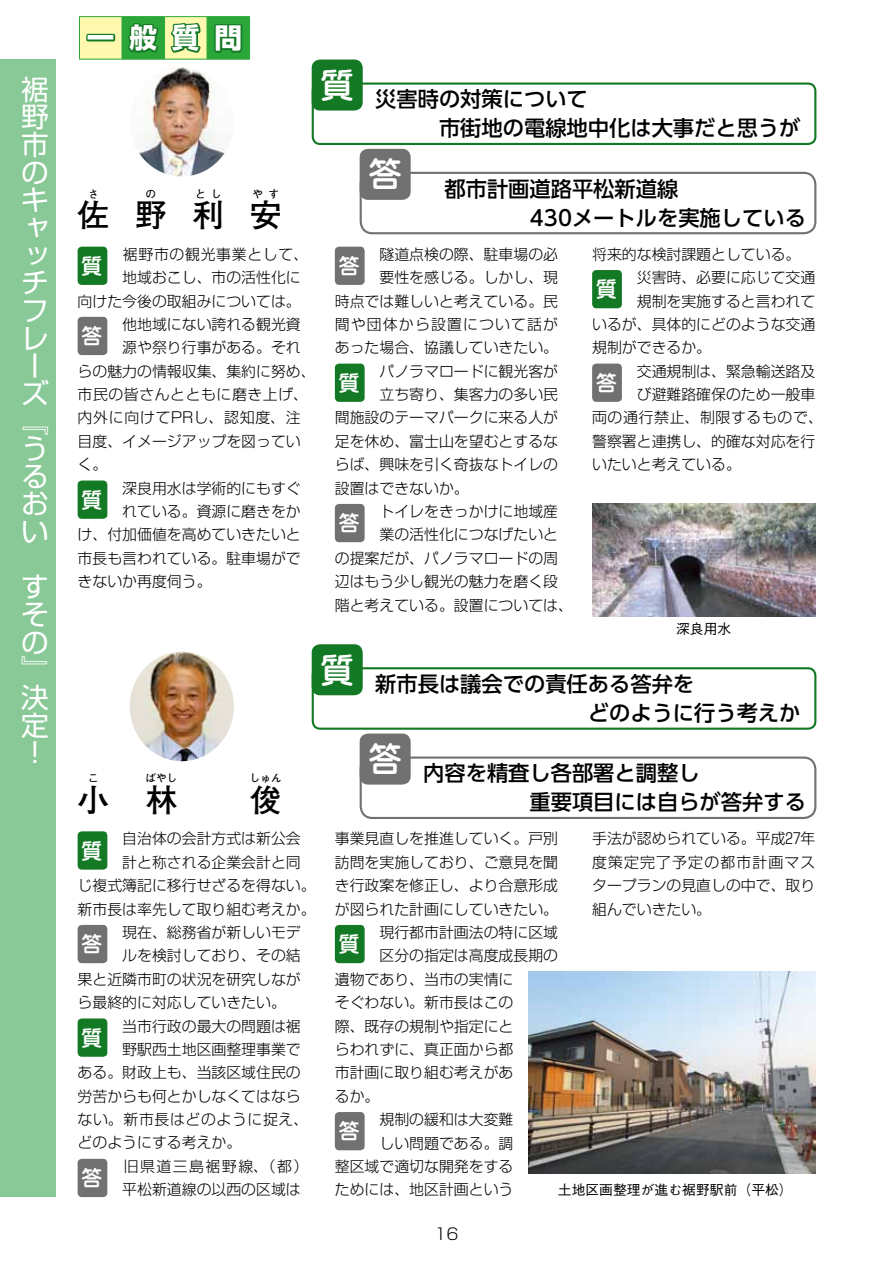
<style>
.page{position:relative;width:893px;height:1263px;background:#fff}
.page>*{position:absolute;margin:0;border:0;box-sizing:border-box;transform-origin:0 0}
.t1{font:500 34.05px "Jun 34 Pro";color:#fff}
.t2{font:700 31.95px "Futo Go B101 Pro";color:#000}
.t3{font:27.6px/27.6px "Shin Go Pro";color:#fff}
.t4{font:700 27.6px "Shin Go Pro";color:#fff}
.t5{font:500 21.3px/29px "UD Shin Go Pro";color:#000}
.t6{font:500 21.3px "Jun 34 Pro";color:#fff}
.t7{font:300 15.9px "Shin Go Pro";color:#000}
.t8{font:300 14.85px/23.4px "Shin Go Pro";color:#000;text-align:right}
.t9{font:300 14.85px "Shin Go Pro";letter-spacing:.04em;color:#000}
.t10{font:300 14.85px "Shin Go Pro";letter-spacing:.05em;color:#000}
.t11{font:300 14.85px "Shin Go Pro";letter-spacing:.045em;color:#000}
.t12{font:500 13.8px "Gothic BBB Pro";color:#000}
.t13{font:700 10.65px "Futo Go B101 Pro";color:#000}
</style>
<div class="page">
<div style="left:0;top:60px;width:55px;height:1137px;background:#89c997"></div>
<div style="left:78px;top:247px;width:29px;height:38px;background:#147924;border-radius:4px"></div>
<div style="left:78px;top:317px;width:29px;height:38px;background:#727171;border-radius:4px"></div>
<div style="left:78px;top:480px;width:29px;height:39px;background:#147924;border-radius:4px"></div>
<div style="left:335px;top:247px;width:30px;height:38px;background:#727171;border-radius:4px"></div>
<div style="left:335px;top:364px;width:30px;height:38px;background:#147924;border-radius:4px"></div>
<div style="left:335px;top:504px;width:30px;height:38px;background:#727171;border-radius:4px"></div>
<div style="left:592px;top:270px;width:30px;height:38px;background:#147924;border-radius:4px"></div>
<div style="left:592px;top:364px;width:30px;height:38px;background:#727171;border-radius:4px"></div>
<div style="left:312px;top:82px;width:504px;height:63px;border:2px solid #147924;border-radius:7px"></div>
<div style="left:360px;top:172px;width:456px;height:62px;border:2px solid #727171;border-radius:12px"></div>
<div style="left:78px;top:831px;width:29px;height:39px;background:#147924;border-radius:4px"></div>
<div style="left:78px;top:925px;width:29px;height:38px;background:#727171;border-radius:4px"></div>
<div style="left:78px;top:1018px;width:29px;height:39px;background:#147924;border-radius:4px"></div>
<div style="left:78px;top:1159px;width:29px;height:38px;background:#727171;border-radius:4px"></div>
<div style="left:335px;top:925px;width:30px;height:38px;background:#147924;border-radius:4px"></div>
<div style="left:335px;top:1112px;width:30px;height:38px;background:#727171;border-radius:4px"></div>
<div style="left:312px;top:667px;width:504px;height:63px;border:2px solid #147924;border-radius:7px"></div>
<div style="left:360px;top:756px;width:456px;height:63px;border:2px solid #727171;border-radius:12px"></div>
<img style="left:139px;top:67px;width:86px;height:109px">
<img style="left:130px;top:652px;width:104px;height:109px">
<img style="left:592px;top:504px;width:223px;height:112px">
<img style="left:528px;top:972px;width:287px;height:202px">
<hr style="left:79px;top:59px;width:43px;height:1px;background:#2aa738">
<hr style="left:122px;top:59px;width:43px;height:1px;background:#2aa738">
<hr style="left:165px;top:59px;width:42px;height:1px;background:#2aa738">
<hr style="left:207px;top:59px;width:43px;height:1px;background:#2aa738">
<svg style="left:79px;top:16px;width:171px;height:43px"></svg>
<div style="left:312px;top:60px;width:51px;height:51px;background:#147924;border-radius:9px"></div>
<div style="left:360px;top:149px;width:51px;height:51px;background:#727171;border-radius:9px"></div>
<div style="left:312px;top:644px;width:51px;height:51px;background:#147924;border-radius:9px"></div>
<div style="left:360px;top:733px;width:51px;height:51px;background:#727171;border-radius:9px"></div>
<h3 class="t3" style="left:21px;top:72px;width:29px">裾野市のキャッチフレーズ『うるおい</h3>
<h3 class="t3" style="left:21px;top:570px;width:29px;text-align:justify">すその』決定！</h3>
<h3 class="t4" style="left:87px;top:16px;width:157px">一般質問</h3>
<p class="t13" style="left:88px;top:185px;width:12px">さ</p>
<h2 class="t2" style="left:78px;top:189px;width:33px">佐</h2>
<p class="t13" style="left:146px;top:185px;width:12px">の</p>
<h2 class="t2" style="left:135px;top:189px;width:33px">野</h2>
<p class="t13" style="left:195px;top:185px;width:28px">とし</p>
<h2 class="t2" style="left:192px;top:189px;width:33px">利</h2>
<p class="t13" style="left:252px;top:185px;width:28px">やす</p>
<h2 class="t2" style="left:250px;top:189px;width:33px">安</h2>
<p class="t11" style="left:123px;top:242px;width:187px">裾野市の観光事業として、</p>
<p class="t8" style="left:122px;top:264px;width:180px">地域おこし、市の活性化に</p>
<p class="t8" style="left:78px;top:287px;width:225px">向けた今後の取組みについては。</p>
<h3 class="t6" style="left:81px;top:319px;width:23px">答</h3>
<h3 class="t6" style="left:81px;top:249px;width:23px">質</h3>
<p class="t8" style="left:122px;top:311px;width:180px">他地域にない誇れる観光資</p>
<p class="t8" style="left:122px;top:334px;width:180px">源や祭り行事がある。それ</p>
<p class="t8" style="left:78px;top:357px;width:240px">らの魅力の情報収集、集約に努め、</p>
<p class="t9" style="left:78px;top:382px;width:232px">市民の皆さんとともに磨き上げ、</p>
<p class="t10" style="left:78px;top:406px;width:225px">内外に向けてPRし、認知度、注</p>
<p class="t8" style="left:78px;top:428px;width:225px">目度、イメージアップを図ってい</p>
<p class="t8" style="left:78px;top:451px;width:31px">く。</p>
<h3 class="t6" style="left:81px;top:483px;width:23px">質</h3>
<p class="t8" style="left:122px;top:474px;width:180px">深良用水は学術的にもすぐ</p>
<p class="t8" style="left:122px;top:498px;width:180px">れている。資源に磨きをか</p>
<p class="t8" style="left:78px;top:521px;width:225px">け、付加価値を高めていきたいと</p>
<p class="t8" style="left:78px;top:545px;width:225px">市長も言われている。駐車場がで</p>
<p class="t8" style="left:78px;top:568px;width:135px">きないか再度伺う。</p>
<p class="t13" style="left:88px;top:770px;width:12px">こ</p>
<h2 class="t2" style="left:78px;top:774px;width:33px">小</h2>
<p class="t13" style="left:146px;top:770px;width:33px">ばやし</p>
<h2 class="t2" style="left:146px;top:774px;width:33px">林</h2>
<p class="t13" style="left:250px;top:770px;width:33px">しゅん</p>
<h2 class="t2" style="left:250px;top:774px;width:33px">俊</h2>
<p class="t8" style="left:122px;top:825px;width:180px">自治体の会計方式は新公会</p>
<p class="t8" style="left:122px;top:849px;width:180px">計と称される企業会計と同</p>
<p class="t8" style="left:78px;top:872px;width:240px">じ複式簿記に移行せざるを得ない。</p>
<p class="t8" style="left:78px;top:895px;width:240px">新市長は率先して取り組む考えか。</p>
<h3 class="t6" style="left:81px;top:927px;width:23px">答</h3>
<h3 class="t6" style="left:81px;top:834px;width:23px">質</h3>
<p class="t8" style="left:122px;top:919px;width:180px">現在、総務省が新しいモデ</p>
<p class="t8" style="left:122px;top:942px;width:180px">ルを検討しており、その結</p>
<p class="t8" style="left:78px;top:966px;width:225px">果と近隣市町の状況を研究しなが</p>
<p class="t8" style="left:78px;top:989px;width:210px">ら最終的に対応していきたい。</p>
<h3 class="t6" style="left:81px;top:1021px;width:23px">質</h3>
<p class="t8" style="left:122px;top:1012px;width:180px">当市行政の最大の問題は裾</p>
<p class="t8" style="left:122px;top:1036px;width:180px">野駅西土地区画整理事業で</p>
<p class="t8" style="left:78px;top:1059px;width:225px">ある。財政上も、当該区域住民の</p>
<p class="t8" style="left:78px;top:1082px;width:225px">労苦からも何とかしなくてはなら</p>
<p class="t9" style="left:78px;top:1107px;width:232px">ない。新市長はどのように捉え、</p>
<p class="t8" style="left:78px;top:1129px;width:165px">どのようにする考えか。</p>
<h3 class="t6" style="left:81px;top:1161px;width:23px">答</h3>
<p class="t8" style="left:122px;top:1153px;width:188px;text-align:left">旧県道三島裾野線、（都）平松新道線の以西の区域は</p>
<h1 class="t1" style="left:320px;top:58px;width:36px">質</h1>
<h3 class="t5" style="left:439px;top:84px;width:363px;text-indent:-64px">災害時の対策について<br>市街地の電線地中化は大事だと思うが</h3>
<h3 class="t5" style="left:530px;top:173px;width:277px;text-indent:-85px">都市計画道路平松新道線<br>430メートルを実施している</h3>
<h1 class="t1" style="left:368px;top:147px;width:36px">答</h1>
<p class="t8" style="left:335px;top:241px;width:225px">隧道点検の際、駐車場の必<br>要性を感じる。しかし、現<br>時点では難しいと考えている。民間や団体から設置について話があった場合、協議していきたい。</p>
<h3 class="t6" style="left:338px;top:366px;width:23px">質</h3>
<h3 class="t6" style="left:338px;top:249px;width:23px">答</h3>
<p class="t8" style="left:379px;top:357px;width:180px">パノラマロードに観光客が</p>
<p class="t8" style="left:379px;top:381px;width:180px">立ち寄り、集客力の多い民</p>
<p class="t8" style="left:335px;top:404px;width:225px">間施設のテーマパークに来る人が</p>
<p class="t8" style="left:335px;top:428px;width:225px">足を休め、富士山を望むとするな</p>
<p class="t8" style="left:335px;top:451px;width:225px">らば、興味を引く奇抜なトイレの</p>
<p class="t8" style="left:335px;top:474px;width:135px">設置はできないか。</p>
<h3 class="t6" style="left:338px;top:506px;width:23px">答</h3>
<p class="t8" style="left:379px;top:498px;width:180px">トイレをきっかけに地域産</p>
<p class="t8" style="left:379px;top:521px;width:180px">業の活性化につなげたいと</p>
<p class="t8" style="left:335px;top:545px;width:225px">の提案だが、パノラマロードの周</p>
<p class="t8" style="left:335px;top:568px;width:225px">辺はもう少し観光の魅力を磨く段</p>
<p class="t8" style="left:335px;top:591px;width:240px">階と考えている。設置については、</p>
<p class="t8" style="left:592px;top:241px;width:210px">将来的な検討課題としている。</p>
<h3 class="t6" style="left:596px;top:272px;width:23px">質</h3>
<p class="t8" style="left:637px;top:264px;width:180px">災害時、必要に応じて交通</p>
<p class="t8" style="left:637px;top:287px;width:180px">規制を実施すると言われて</p>
<p class="t8" style="left:592px;top:311px;width:225px">いるが、具体的にどのような交通</p>
<p class="t8" style="left:592px;top:334px;width:121px">規制ができるか。</p>
<h3 class="t6" style="left:596px;top:366px;width:23px">答</h3>
<p class="t8" style="left:637px;top:357px;width:180px">交通規制は、緊急輸送路及</p>
<p class="t8" style="left:637px;top:381px;width:180px">び避難路確保のため一般車</p>
<p class="t9" style="left:592px;top:406px;width:232px">両の通行禁止、制限するもので、</p>
<p class="t8" style="left:592px;top:428px;width:225px">警察署と連携し、的確な対応を行</p>
<p class="t8" style="left:592px;top:451px;width:150px">いたいと考えている。</p>
<p class="t12" style="left:676px;top:617px;width:57px">深良用水</p>
<h1 class="t1" style="left:320px;top:643px;width:36px">質</h1>
<h3 class="t5" style="left:588px;top:669px;width:214px;text-indent:-213px">新市長は議会での責任ある答弁を<br>どのように行う考えか</h3>
<h3 class="t5" style="left:529px;top:758px;width:278px;text-indent:-106px">内容を精査し各部署と調整し<br>重要項目には自らが答弁する</h3>
<h1 class="t1" style="left:368px;top:732px;width:36px">答</h1>
<p class="t8" style="left:592px;top:825px;width:225px;text-align:justify">手法が認められている。平成27年度策定完了予定の都市計画マスタープランの見直しの中で、取り組んでいきたい。</p>
<p class="t8" style="left:335px;top:825px;width:225px;text-align:justify">事業見直しを推進していく。戸別訪問を実施しており、ご意見を聞き行政案を修正し、より合意形成が図られた計画にしていきたい。</p>
<h3 class="t6" style="left:338px;top:927px;width:23px">質</h3>
<p class="t8" style="left:379px;top:919px;width:180px">現行都市計画法の特に区域</p>
<p class="t8" style="left:379px;top:942px;width:180px">区分の指定は高度成長期の</p>
<p class="t8" style="left:335px;top:966px;width:180px">遺物であり、当市の実情に</p>
<p class="t8" style="left:335px;top:989px;width:180px">そぐわない。新市長はこの</p>
<p class="t8" style="left:335px;top:1012px;width:180px">際、既存の規制や指定にと</p>
<p class="t8" style="left:335px;top:1036px;width:180px">らわれずに、真正面から都</p>
<p class="t8" style="left:335px;top:1059px;width:180px">市計画に取り組む考えがあ</p>
<p class="t8" style="left:335px;top:1082px;width:46px">るか。</p>
<h3 class="t6" style="left:338px;top:1114px;width:23px">答</h3>
<p class="t8" style="left:335px;top:1106px;width:180px">規制の緩和は大変難<br>しい問題である。調<br>整区域で適切な開発をするためには、地区計画という</p>
<p class="t12" style="left:558px;top:1179px;width:236px">土地区画整理が進む裾野駅前（平松）</p>
<p class="t7" style="left:434px;top:1221px;width:26px">16</p>
</div>
